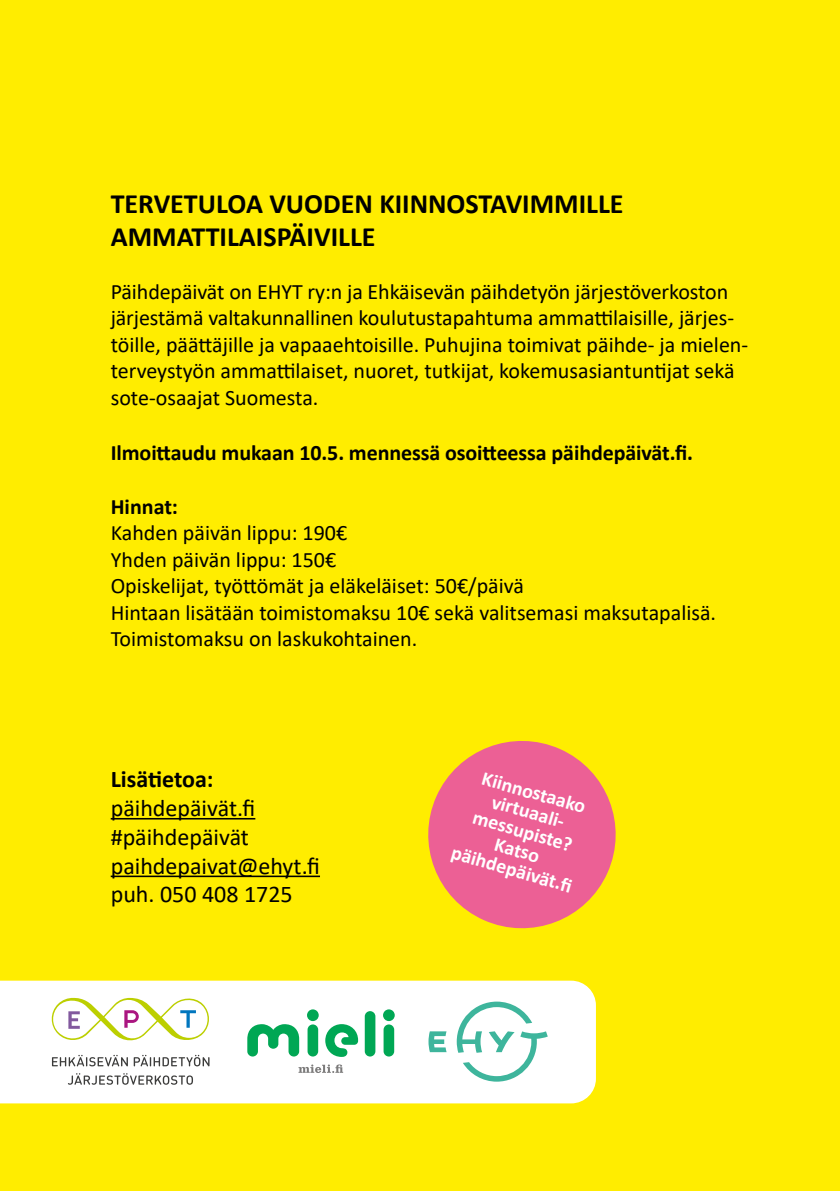
<style>
.page{position:relative;width:840px;height:1191px;background:#fff}
.page>*{position:absolute;margin:0;border:0;box-sizing:border-box;transform-origin:0 0}
.t1{font:700 28px/33.6px "Calibri";color:#000}
.t2{font:24px "Calibri";color:#000}
.t3{font:700 24px "Calibri";color:#000}
.t4{font:22px/26.4px "Calibri";color:#000}
.t5{font:700 22px "Calibri";letter-spacing:-.005em;color:#000}
.t6{font:700 20px/20px "Calibri";color:#fff;text-align:center}
</style>
<div class="page">
<div style="left:0;top:0;width:839px;height:1191px;background:#ffed00"></div>
<div style="left:0;top:980px;width:595px;height:123px;background:#fff"></div>
<svg style="left:52px;top:998px;width:157px;height:44px;background:#edeed3"></svg>
<svg style="left:68px;top:1073px;width:125px;height:11px"></svg>
<svg style="left:52px;top:1054px;width:157px;height:12px;background:#c9c9c9"></svg>
<hr style="left:111px;top:818px;width:144px;height:1px;background:#000">
<hr style="left:111px;top:875px;width:209px;height:2px;background:#000">
<div style="left:364px;top:1011px;width:11px;height:45px;background:#00a754;border-radius:5px"></div>
<svg style="left:325px;top:1024px;width:33px;height:33px"></svg>
<div style="left:307px;top:1024px;width:11px;height:32px;background:#00a754;border-radius:5px"></div>
<div style="left:307px;top:1009px;width:11px;height:12px;background:#00a754;border-radius:50%"></div>
<div style="left:383px;top:1024px;width:11px;height:32px;background:#00a754;border-radius:5px"></div>
<div style="left:383px;top:1009px;width:11px;height:12px;background:#00a754;border-radius:50%"></div>
<svg style="left:247px;top:1023px;width:52px;height:33px;background:#6bcc9c"></svg>
<svg style="left:298px;top:1064px;width:45px;height:9px"></svg>
<svg style="left:428px;top:1031px;width:18px;height:21px"></svg>
<svg style="left:456px;top:1001px;width:91px;height:80px;background:#d2eee8"></svg>
<svg style="left:428px;top:741px;width:188px;height:188px;fill:#ec6095"></svg>
<p class="t1" style="left:111px;top:186px;width:514px">TERVETULOA VUODEN KIINNOSTAVIMMILLE<br>AMMATTILAISPÄIVILLE</p>
<p class="t4" style="left:111px;top:278px;width:638px">Päihdepäivät on EHYT ry:n ja Ehkäisevän päihdetyön järjestöverkoston järjestämä valtakunnallinen koulutustapahtuma ammattilaisille, järjes&shy;töille, päättäjille ja vapaaehtoisille. Puhujina toimivat päihde- ja mielen&shy;terveystyön ammattilaiset, nuoret, tutkijat, kokemusasiantuntijat sekä sote-osaajat Suomesta.</p>
<p class="t5" style="left:111px;top:437px;width:583px">Ilmoittaudu mukaan 10.5. mennessä osoitteessa päihdepäivät.fi.</p>
<p class="t5" style="left:111px;top:491px;width:69px">Hinnat:</p>
<p class="t4" style="left:111px;top:519px;width:238px">Kahden päivän lippu: 190€</p>
<p class="t4" style="left:111px;top:546px;width:227px">Yhden päivän lippu: 150€</p>
<p class="t4" style="left:111px;top:572px;width:414px">Opiskelijat, työttömät ja eläkeläiset: 50€/päivä</p>
<p class="t4" style="left:111px;top:598px;width:606px">Hintaan lisätään toimistomaksu 10€ sekä valitsemasi maksutapalisä.<br>Toimistomaksu on laskukohtainen.</p>
<p class="t3" style="left:111px;top:762px;width:104px">Lisätietoa:</p>
<p class="t2" style="left:111px;top:791px;width:146px">päihdepäivät.fi</p>
<p class="t2" style="left:111px;top:820px;width:140px">#päihdepäivät</p>
<p class="t2" style="left:111px;top:849px;width:211px">paihdepaivat@ehyt.fi</p>
<p class="t2" style="left:111px;top:877px;width:183px">puh. 050 408 1725</p>
<p class="t6" style="left:476px;top:765px;width:135px;rotate:16deg">Kiinnostaako virtuaali&shy;messupiste?<br>Katso päihdepäivät.fi</p>
</div>
